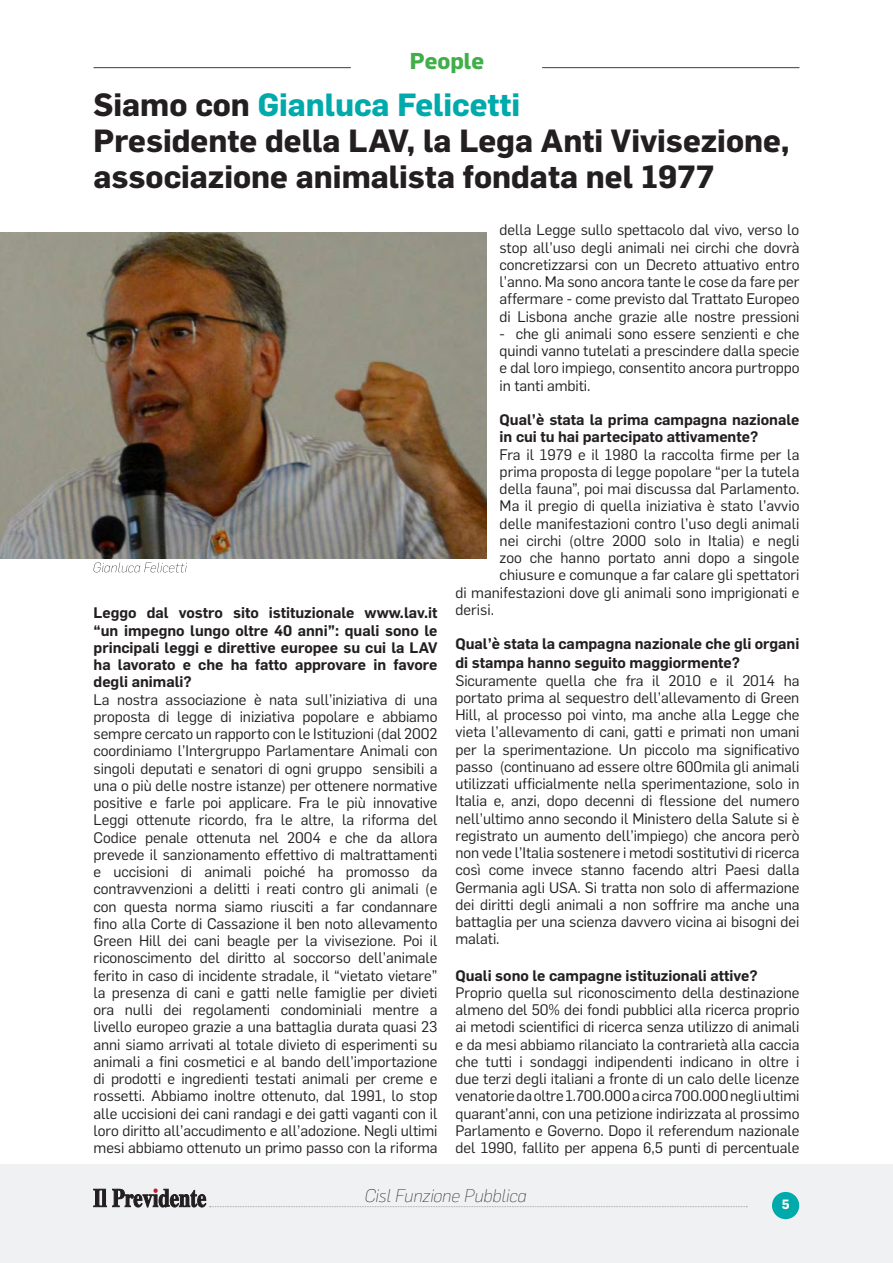
<style>
.page{position:relative;width:893px;height:1263px;background:#fff}
.page>*{position:absolute;margin:0;border:0;box-sizing:border-box;transform-origin:0 0}
.t1{font:700 31.5px/36.2px "Flama";color:#231f20}
.t2{font:700 31.5px "Flama";color:#00a9aa}
.t3{font:700 22.5px "Flama";color:#40ae49}
.t4{font:italic 200 18px "Flama";color:#231f20}
.t5{font:15px/17.2px "Flama";color:#231f20;text-align:justify}
.t6{font:600 15px/17.2px "Flama";color:#231f20}
.t7{font:700 13.2px "Flama";color:#fff}
.s1{color:#231f20}
</style>
<div class="page">
<hr style="left:94px;top:67px;width:257px;height:1px;background:#3c3c3d">
<hr style="left:542px;top:67px;width:257px;height:1px;background:#3c3c3d">
<div style="left:0;top:1164px;width:893px;height:99px;background:#f0f1f2"></div>
<div style="left:772px;top:1192px;width:27px;height:27px;background:#00a9aa;border-radius:50%"></div>
<svg style="left:93px;top:1189px;width:654px;height:18px"></svg>
<img style="left:0;top:233px;width:487px;height:325px">
<svg style="left:94px;top:562px;width:93px;height:10px"></svg>
<p class="t3" style="left:410px;top:48px;width:76px">People</p>
<p class="t2" style="left:94px;top:86px;width:428px"><span class="s1">Siamo con</span> Gianluca Felicetti</p>
<p class="t1" style="left:94px;top:122px;width:698px">Presidente della LAV, la Lega Anti Vivisezione, associazione animalista fondata nel 1977</p>
<p class="t6" style="left:94px;top:603px;width:345px;text-align:justify">Leggo dal vostro sito istituzionale www.lav.it “un impegno lungo oltre 40 anni”: quali sono le principali leggi e direttive europee su cui la LAV ha lavorato e che ha fatto approvare in favore degli animali?</p>
<p class="t5" style="left:94px;top:690px;width:345px">La nostra associazione è nata sull’iniziativa di una proposta di legge di iniziativa popolare e abbiamo sempre cercato un rapporto con le Istituzioni (dal 2002 coordiniamo l’Intergruppo Parlamentare Animali con singoli deputati e senatori di ogni gruppo sensibili a una o più delle nostre istanze) per ottenere normative positive e farle poi applicare. Fra le più innovative Leggi ottenute ricordo, fra le altre, la riforma del Codice penale ottenuta nel 2004 e che da allora prevede il sanzionamento effettivo di maltrattamenti e uccisioni di animali poiché ha promosso da contravvenzioni a delitti i reati contro gli animali (e con questa norma siamo riusciti a far condannare fino alla Corte di Cassazione il ben noto allevamento Green Hill dei cani beagle per la vivisezione. Poi il riconoscimento del diritto al soccorso dell’animale ferito in caso di incidente stradale, il “vietato vietare” la presenza di cani e gatti nelle famiglie per divieti ora nulli dei regolamenti condominiali mentre a livello europeo grazie a una battaglia durata quasi 23 anni siamo arrivati al totale divieto di esperimenti su animali a fini cosmetici e al bando dell’importazione di prodotti e ingredienti testati animali per creme e rossetti. Abbiamo inoltre ottenuto, dal 1991, lo stop alle uccisioni dei cani randagi e dei gatti vaganti con il loro diritto all’accudimento e all’adozione. Negli ultimi mesi abbiamo ottenuto un primo passo con la riforma</p>
<p class="t5" style="left:500px;top:220px;width:301px">della Legge sullo spettacolo dal vivo, verso lo stop all’uso degli animali nei circhi che dovrà concretizzarsi con un Decreto attuativo entro l’anno. Ma sono ancora tante le cose da fare per affermare - come previsto dal Trattato Europeo di Lisbona anche grazie alle nostre pressioni</p>
<p class="t5" style="left:500px;top:324px;width:301px">- che gli animali sono essere senzienti e che quindi vanno tutelati a prescindere dalla specie e dal loro impiego, consentito ancora purtroppo in tanti ambiti.</p>
<p class="t6" style="left:500px;top:410px;width:301px">Qual’è stata la prima campagna nazionale in cui tu hai partecipato attivamente?</p>
<p class="t5" style="left:500px;top:445px;width:301px">Fra il 1979 e il 1980 la raccolta firme per la</p>
<p class="t5" style="left:500px;top:462px;width:301px">prima proposta di legge popolare “per la tutela</p>
<p class="t5" style="left:500px;top:479px;width:301px">della fauna”, poi mai discussa dal Parlamento.</p>
<p class="t5" style="left:500px;top:496px;width:301px">Ma il pregio di quella iniziativa è stato l’avvio</p>
<p class="t5" style="left:500px;top:514px;width:301px">delle manifestazioni contro l’uso degli animali</p>
<p class="t5" style="left:500px;top:531px;width:301px">nei circhi (oltre 2000 solo in Italia) e negli</p>
<p class="t5" style="left:500px;top:548px;width:301px">zoo che hanno portato anni dopo a singole</p>
<p class="t5" style="left:500px;top:565px;width:301px">chiusure e comunque a far calare gli spettatori</p>
<p class="t5" style="left:455px;top:583px;width:345px">di manifestazioni dove gli animali sono imprigionati e</p>
<p class="t5" style="left:455px;top:600px;width:40px">derisi.</p>
<p class="t6" style="left:455px;top:633px;width:345px;line-height:18.9px">Qual’è stata la campagna nazionale che gli organi di stampa hanno seguito maggiormente?</p>
<p class="t5" style="left:455px;top:671px;width:345px">Sicuramente quella che fra il 2010 e il 2014 ha portato prima al sequestro dell’allevamento di Green Hill, al processo poi vinto, ma anche alla Legge che vieta l’allevamento di cani, gatti e primati non umani per la sperimentazione. Un piccolo ma significativo passo (continuano ad essere oltre 600mila gli animali utilizzati ufficialmente nella sperimentazione, solo in Italia e, anzi, dopo decenni di flessione del numero nell’ultimo anno secondo il Ministero della Salute si è registrato un aumento dell’impiego) che ancora però non vede l’Italia sostenere i metodi sostitutivi di ricerca così come invece stanno facendo altri Paesi dalla Germania agli USA. Si tratta non solo di affermazione dei diritti degli animali a non soffrire ma anche una battaglia per una scienza davvero vicina ai bisogni dei malati.</p>
<p class="t6" style="left:455px;top:965px;width:304px">Quali sono le campagne istituzionali attive?</p>
<p class="t5" style="left:455px;top:983px;width:345px">Proprio quella sul riconoscimento della destinazione almeno del 50% dei fondi pubblici alla ricerca proprio ai metodi scientifici di ricerca senza utilizzo di animali e da mesi abbiamo rilanciato la contrarietà alla caccia che tutti i sondaggi indipendenti indicano in oltre i due terzi degli italiani a fronte di un calo delle licenze venatorie da oltre 1.700.000 a circa 700.000 negli ultimi quarant’anni, con una petizione indirizzata al prossimo Parlamento e Governo. Dopo il referendum nazionale del 1990, fallito per appena 6,5 punti di percentuale</p>
<p class="t4" style="left:364px;top:1184px;width:163px">Cisl Funzione Pubblica</p>
<p class="t7" style="left:782px;top:1196px;width:9px">5</p>
</div>
